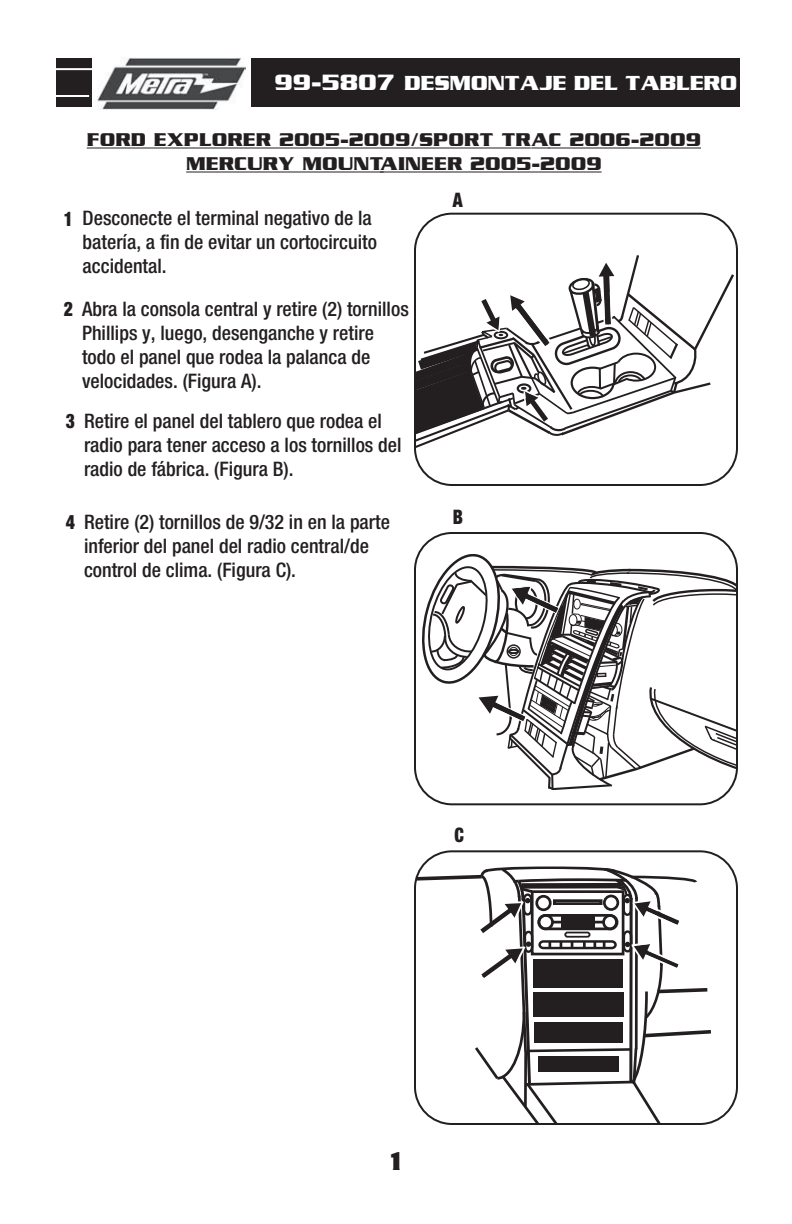
<style>
.page{position:relative;width:792px;height:1224px;background:#fff}
.page>*{position:absolute;margin:0;border:0;box-sizing:border-box;transform-origin:0 0}
.t1{font:700 28px "Serpentine ICG";color:#231f20;scale:.87 1}
.t2{font:700 22px "Serpentine ICG";letter-spacing:-.02em;color:#fff}
.t3{font:500 condensed 20px/24px "Helvetica Neue";color:#231f20}
.t4{font:700 20px/24px "Serpentine ICG";color:#231f20;text-align:center}
.t5{font:900 condensed 20px "Helvetica Neue";color:#231f20;scale:.89 1}
.s1{font-size:24px}
</style>
<div class="page">
<div style="left:56px;top:59px;width:684px;height:48px;background:#231f20"></div>
<div style="left:93px;top:36px;width:158px;height:89px;background:#fff"></div>
<img style="left:97px;top:57px;width:148px;height:53px">
<hr style="left:0;top:95px;width:89px;height:2px;background:#fff">
<hr style="left:0;top:68px;width:92px;height:2px;background:#fff">
<svg style="left:414px;top:532px;width:324px;height:273px"></svg>
<svg style="left:414px;top:213px;width:324px;height:273px"></svg>
<svg style="left:414px;top:850px;width:324px;height:275px"></svg>
<hr style="left:87px;top:148px;width:444px;height:1px;background:#231f20">
<svg style="left:531px;top:148px;width:17px;height:1px"></svg>
<hr style="left:548px;top:148px;width:153px;height:1px;background:#231f20">
<hr style="left:186px;top:172px;width:92px;height:1px;background:#231f20">
<hr style="left:278px;top:172px;width:106px;height:1px;background:#231f20">
<hr style="left:380px;top:172px;width:222px;height:1px;background:#231f20">
<p class="t2" style="left:275px;top:70px;width:464px"><span class="s1">99-5807</span> DESMONTAJE DEL TABLERO</p>
<p class="t4" style="left:87px;top:127px;width:616px">FORD EXPLORER 2005-2009/SPORT TRAC 2006-2009<br>MERCURY MOUNTAINEER 2005-2009</p>
<p class="t5" style="left:64px;top:206px;width:12px">1</p>
<p class="t3" style="left:83px;top:206px;width:296px">Desconecte el terminal negativo de la batería, a fin de evitar un cortocircuito accidental.</p>
<p class="t5" style="left:64px;top:297px;width:12px">2</p>
<p class="t3" style="left:82px;top:297px;width:328px">Abra la consola central y retire (2) tornillos Phillips y, luego, desenganche y retire todo el panel que rodea la palanca de velocidades. (Figura A).</p>
<p class="t5" style="left:66px;top:408px;width:12px">3</p>
<p class="t3" style="left:84px;top:408px;width:319px">Retire el panel del tablero que rodea el radio para tener acceso a los tornillos del radio de fábrica. (Figura B).</p>
<p class="t5" style="left:66px;top:510px;width:12px">4</p>
<p class="t3" style="left:84px;top:510px;width:307px">Retire (2) tornillos de 9/32 in en la parte inferior del panel del radio central/de control de clima. (Figura C).</p>
<p class="t5" style="left:453px;top:188px;width:13px">A</p>
<p class="t5" style="left:453px;top:505px;width:13px">B</p>
<p class="t5" style="left:454px;top:823px;width:12px">C</p>
<p class="t1" style="left:390px;top:1145px;width:13px">1</p>
</div>
